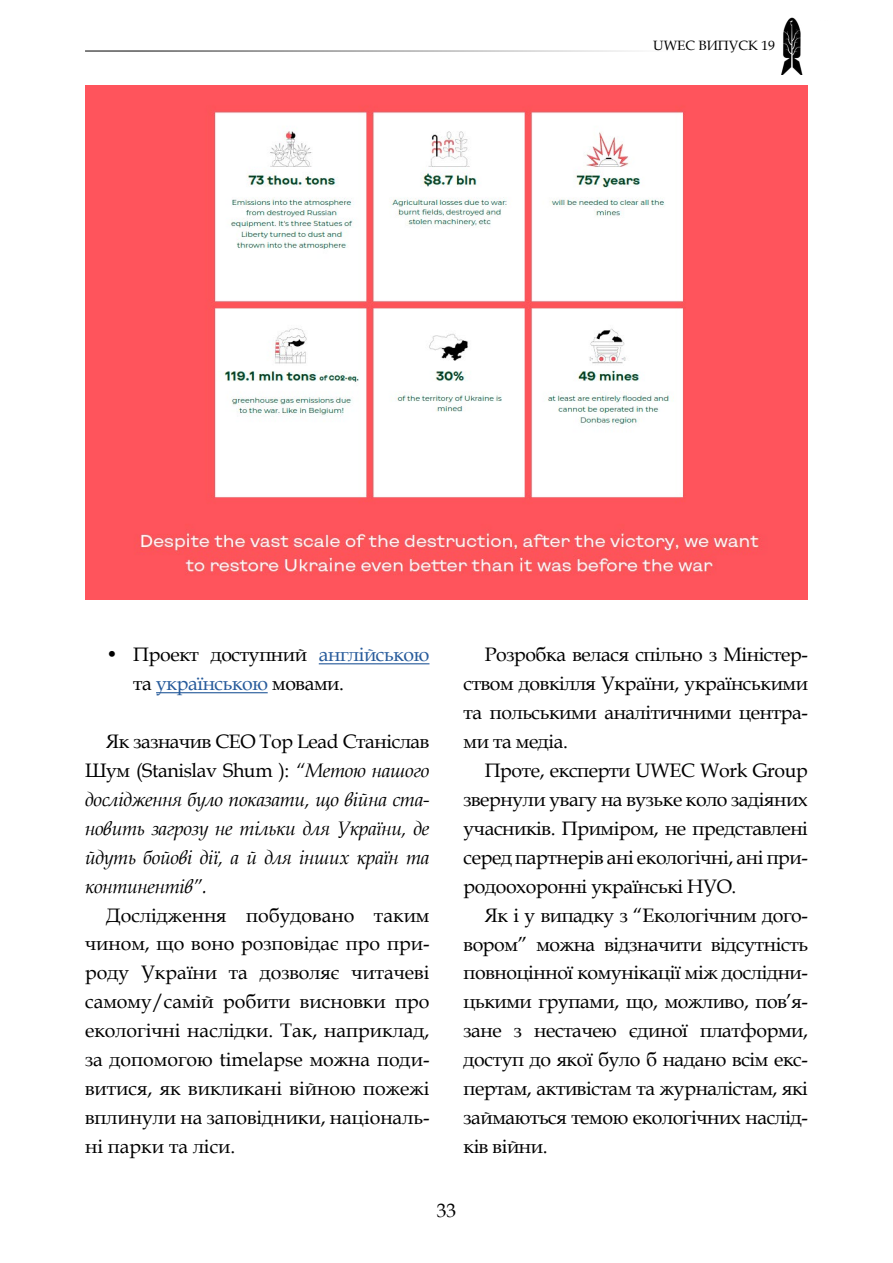
<style>
.page{position:relative;width:893px;height:1263px;background:#fff}
.page>*{position:absolute;margin:0;border:0;box-sizing:border-box;transform-origin:0 0}
.t1{font:19.5px/29px "Book Antiqua";letter-spacing:-.02em;color:#000;text-align:justify}
.t2{font:italic 19.5px/29px "Book Antiqua";letter-spacing:-.02em;color:#000;text-align:justify}
.t3{font:13.5px "Book Antiqua";color:#000}
.s1{color:#275b9b}
.s2{font-style:normal}
</style>
<div class="page">
<hr style="left:85px;top:51px;width:686px;height:1px;background:#000">
<img style="left:781px;top:17px;width:22px;height:57px">
<hr style="left:319px;top:663px;width:110px;height:1px;background:#275b9b">
<hr style="left:156px;top:692px;width:112px;height:1px;background:#275b9b">
<img style="left:85px;top:85px;width:723px;height:515px">
<p class="t3" style="left:653px;top:36px;width:123px">UWEC ВИПУСК 19</p>
<p class="t1" style="left:133px;top:640px;width:298px;text-indent:-27px">• Проект доступний <span class="s1">англійською </span>та <span class="s1">українською</span> мовами.</p>
<p class="t2" style="left:85px;top:726px;width:346px;text-indent:21px"><span class="s2">Як зазначив CEO Top Lead Станіслав Шум (Stanislav Shum ):</span> “Метою нашого дослідження було показати, що війна ста&shy;новить загрозу не тільки для України, де йдуть бойові дії, а й для інших країн та континентів”.</p>
<p class="t1" style="left:85px;top:900px;width:346px;text-indent:21px">Дослідження побудовано таким чином, що воно розповідає про при&shy;роду України та дозволяє читачеві самому/самій робити висновки про екологічні наслідки. Так, наприклад, за допомогою timelapse можна поди&shy;витися, як викликані війною пожежі вплинули на заповідники, національ&shy;ні парки та ліси.</p>
<p class="t1" style="left:463px;top:640px;width:346px;text-indent:21px">Розробка велася спільно з Міністер&shy;ством довкілля України, українськими та польськими аналітичними центра&shy;ми та медіа.</p>
<p class="t1" style="left:463px;top:755px;width:346px;text-indent:21px">Проте, експерти UWEC Work Group звернули увагу на вузьке коло задіяних учасників. Приміром, не представлені серед партнерів ані екологічні, ані при&shy;родоохоронні українські НУО.</p>
<p class="t1" style="left:463px;top:900px;width:346px;text-indent:21px">Як і у випадку з “Екологічним дого&shy;вором” можна відзначити відсутність повноцінної комунікації між дослідни&shy;цькими групами, що, можливо, пов’я&shy;зане з нестачею єдиної платформи, доступ до якої було б надано всім екс&shy;пертам, активістам та журналістам, які займаються темою екологічних наслід&shy;ків війни.</p>
<p class="t1" style="left:437px;top:1195px;width:21px">33</p>
</div>
